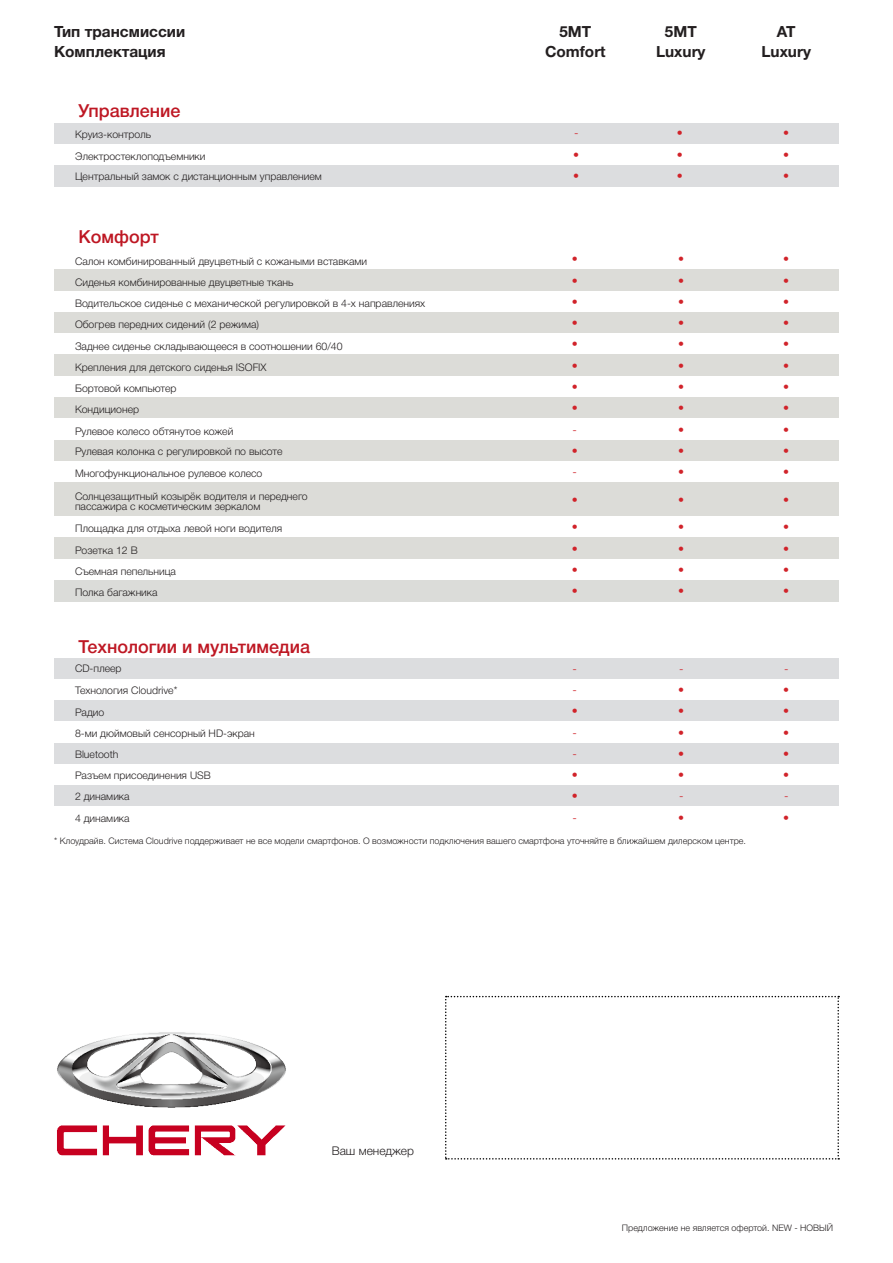
<style>
.page{position:relative;width:893px;height:1263px;background:#fff}
.page>*{position:absolute;margin:0;border:0;box-sizing:border-box;transform-origin:0 0}
.t1{font:500 18px "Helvetica Neue Cyr";color:#be1723}
.t2{font:700 15.45px "Helvetica Neue Cyr";color:#231f20}
.t3{font:300 12px "Helvetica Neue Cyr";color:#d1232a}
.t4{font:300 12px "Helvetica Neue Cyr";color:#231f20}
.t5{font:300 10.5px "Helvetica Neue Cyr";color:#231f20}
.t6{font:300 9px "Helvetica Neue Cyr";color:#231f20}
</style>
<div class="page">
<svg style="left:445px;top:996px;width:394px;height:163px"></svg>
<div style="left:54px;top:270px;width:785px;height:21px;background:#dcdcd8"></div>
<div style="left:54px;top:312px;width:785px;height:22px;background:#dcdcd8"></div>
<div style="left:54px;top:355px;width:785px;height:21px;background:#dcdcd8"></div>
<div style="left:54px;top:397px;width:785px;height:22px;background:#dcdcd8"></div>
<div style="left:54px;top:440px;width:785px;height:21px;background:#dcdcd8"></div>
<div style="left:54px;top:482px;width:785px;height:34px;background:#dcdcd8"></div>
<div style="left:54px;top:538px;width:785px;height:21px;background:#dcdcd8"></div>
<div style="left:54px;top:658px;width:785px;height:21px;background:#dcdddf"></div>
<div style="left:54px;top:700px;width:785px;height:22px;background:#dcdddf"></div>
<div style="left:54px;top:743px;width:785px;height:21px;background:#dcdddf"></div>
<div style="left:54px;top:785px;width:785px;height:22px;background:#dcdddf"></div>
<div style="left:54px;top:123px;width:785px;height:21px;background:#dcdddf"></div>
<div style="left:54px;top:165px;width:785px;height:22px;background:#dcdddf"></div>
<div style="left:54px;top:580px;width:785px;height:21px;background:#dbdcd9"></div>
<img style="left:57px;top:1032px;width:229px;height:124px">
<p class="t2" style="left:54px;top:23px;width:133px">Тип трансмиссии</p>
<p class="t2" style="left:54px;top:43px;width:113px">Комплектация</p>
<p class="t1" style="left:79px;top:100px;width:104px">Управление</p>
<p class="t5" style="left:75px;top:128px;width:78px">Круиз-контроль</p>
<p class="t5" style="left:75px;top:151px;width:132px">Электростеклоподъемники</p>
<p class="t5" style="left:75px;top:171px;width:248px">Центральный замок с дистанционным управлением</p>
<p class="t1" style="left:79px;top:227px;width:82px">Комфорт</p>
<p class="t5" style="left:75px;top:255px;width:294px">Салон комбинированный двуцветный с кожаными вставками</p>
<p class="t5" style="left:75px;top:276px;width:220px">Сиденья комбинированные двуцветные ткань</p>
<p class="t5" style="left:75px;top:298px;width:352px">Водительское сиденье с механической регулировкой в 4-х направлениях</p>
<p class="t5" style="left:75px;top:319px;width:186px">Обогрев передних сидений (2 режима)</p>
<p class="t5" style="left:75px;top:340px;width:269px">Заднее сиденье складывающееся в соотношении 60/40</p>
<p class="t5" style="left:75px;top:361px;width:193px">Крепления для детского сиденья ISOFIX</p>
<p class="t5" style="left:75px;top:383px;width:103px">Бортовой компьютер</p>
<p class="t5" style="left:75px;top:404px;width:66px">Кондиционер</p>
<p class="t5" style="left:75px;top:425px;width:160px">Рулевое колесо обтянутое кожей</p>
<p class="t5" style="left:75px;top:445px;width:209px">Рулевая колонка с регулировкой по высоте</p>
<p class="t5" style="left:75px;top:468px;width:189px">Многофункциональное рулевое колесо</p>
<p class="t5" style="left:75px;top:490px;width:234px">Солнцезащитный козырёк водителя и переднего</p>
<p class="t5" style="left:75px;top:500px;width:187px">пассажира с косметическим зеркалом</p>
<p class="t5" style="left:75px;top:523px;width:209px">Площадка для отдыха левой ноги водителя</p>
<p class="t5" style="left:75px;top:544px;width:64px">Розетка 12 В</p>
<p class="t5" style="left:75px;top:565px;width:103px">Съемная пепельница</p>
<p class="t2" style="left:559px;top:23px;width:33px">5MT</p>
<p class="t2" style="left:545px;top:43px;width:62px">Comfort</p>
<p class="t2" style="left:665px;top:23px;width:33px">5MT</p>
<p class="t2" style="left:656px;top:43px;width:51px">Luxury</p>
<p class="t2" style="left:777px;top:23px;width:20px">AT</p>
<p class="t2" style="left:761px;top:43px;width:51px">Luxury</p>
<p class="t3" style="left:574px;top:127px;width:6px">-</p>
<p class="t3" style="left:677px;top:127px;width:7px">•</p>
<p class="t3" style="left:783px;top:127px;width:7px">•</p>
<p class="t3" style="left:573px;top:169px;width:7px">•</p>
<p class="t3" style="left:677px;top:169px;width:7px">•</p>
<p class="t3" style="left:783px;top:169px;width:7px">•</p>
<p class="t3" style="left:573px;top:148px;width:7px">•</p>
<p class="t3" style="left:677px;top:148px;width:7px">•</p>
<p class="t3" style="left:783px;top:148px;width:7px">•</p>
<p class="t3" style="left:572px;top:253px;width:7px">•</p>
<p class="t3" style="left:678px;top:253px;width:7px">•</p>
<p class="t3" style="left:783px;top:253px;width:7px">•</p>
<p class="t3" style="left:572px;top:274px;width:7px">•</p>
<p class="t3" style="left:678px;top:274px;width:7px">•</p>
<p class="t3" style="left:783px;top:274px;width:7px">•</p>
<p class="t3" style="left:572px;top:295px;width:7px">•</p>
<p class="t3" style="left:678px;top:295px;width:7px">•</p>
<p class="t3" style="left:783px;top:295px;width:7px">•</p>
<p class="t3" style="left:572px;top:316px;width:7px">•</p>
<p class="t3" style="left:678px;top:316px;width:7px">•</p>
<p class="t3" style="left:783px;top:316px;width:7px">•</p>
<p class="t3" style="left:572px;top:338px;width:7px">•</p>
<p class="t3" style="left:678px;top:338px;width:7px">•</p>
<p class="t3" style="left:783px;top:338px;width:7px">•</p>
<p class="t3" style="left:572px;top:359px;width:7px">•</p>
<p class="t3" style="left:678px;top:359px;width:7px">•</p>
<p class="t3" style="left:783px;top:359px;width:7px">•</p>
<p class="t3" style="left:572px;top:380px;width:7px">•</p>
<p class="t3" style="left:678px;top:380px;width:7px">•</p>
<p class="t3" style="left:783px;top:380px;width:7px">•</p>
<p class="t3" style="left:572px;top:401px;width:7px">•</p>
<p class="t3" style="left:678px;top:401px;width:7px">•</p>
<p class="t3" style="left:783px;top:401px;width:7px">•</p>
<p class="t3" style="left:572px;top:423px;width:6px">-</p>
<p class="t3" style="left:678px;top:423px;width:7px">•</p>
<p class="t3" style="left:783px;top:423px;width:7px">•</p>
<p class="t3" style="left:572px;top:444px;width:7px">•</p>
<p class="t3" style="left:678px;top:444px;width:7px">•</p>
<p class="t3" style="left:783px;top:444px;width:7px">•</p>
<p class="t3" style="left:572px;top:465px;width:6px">-</p>
<p class="t3" style="left:678px;top:465px;width:7px">•</p>
<p class="t3" style="left:783px;top:465px;width:7px">•</p>
<p class="t3" style="left:572px;top:493px;width:7px">•</p>
<p class="t3" style="left:678px;top:493px;width:7px">•</p>
<p class="t3" style="left:783px;top:493px;width:7px">•</p>
<p class="t3" style="left:572px;top:520px;width:7px">•</p>
<p class="t3" style="left:678px;top:520px;width:7px">•</p>
<p class="t3" style="left:783px;top:520px;width:7px">•</p>
<p class="t3" style="left:572px;top:563px;width:7px">•</p>
<p class="t3" style="left:678px;top:563px;width:7px">•</p>
<p class="t3" style="left:783px;top:563px;width:7px">•</p>
<p class="t3" style="left:572px;top:542px;width:7px">•</p>
<p class="t3" style="left:678px;top:542px;width:7px">•</p>
<p class="t3" style="left:783px;top:542px;width:7px">•</p>
<p class="t5" style="left:75px;top:587px;width:84px">Полка багажника</p>
<p class="t3" style="left:572px;top:584px;width:7px">•</p>
<p class="t3" style="left:678px;top:584px;width:7px">•</p>
<p class="t3" style="left:783px;top:584px;width:7px">•</p>
<p class="t1" style="left:79px;top:636px;width:233px">Технологии и мультимедиа</p>
<p class="t5" style="left:75px;top:663px;width:48px">CD-плеер</p>
<p class="t5" style="left:75px;top:685px;width:104px">Технология Cloudrive*</p>
<p class="t5" style="left:75px;top:707px;width:31px">Радио</p>
<p class="t5" style="left:75px;top:727px;width:181px">8-ми дюймовый сенсорный HD-экран</p>
<p class="t5" style="left:75px;top:748px;width:45px">Bluetooth</p>
<p class="t5" style="left:75px;top:770px;width:137px">Разъем присоединения USB</p>
<p class="t5" style="left:75px;top:791px;width:56px">2 динамика</p>
<p class="t5" style="left:75px;top:812px;width:56px">4 динамика</p>
<p class="t3" style="left:572px;top:662px;width:6px">-</p>
<p class="t3" style="left:679px;top:662px;width:6px">-</p>
<p class="t3" style="left:784px;top:662px;width:6px">-</p>
<p class="t3" style="left:572px;top:683px;width:6px">-</p>
<p class="t3" style="left:678px;top:683px;width:7px">•</p>
<p class="t3" style="left:783px;top:683px;width:7px">•</p>
<p class="t3" style="left:572px;top:704px;width:7px">•</p>
<p class="t3" style="left:678px;top:704px;width:7px">•</p>
<p class="t3" style="left:783px;top:704px;width:7px">•</p>
<p class="t3" style="left:572px;top:726px;width:6px">-</p>
<p class="t3" style="left:678px;top:726px;width:7px">•</p>
<p class="t3" style="left:783px;top:726px;width:7px">•</p>
<p class="t3" style="left:572px;top:747px;width:6px">-</p>
<p class="t3" style="left:678px;top:747px;width:7px">•</p>
<p class="t3" style="left:783px;top:747px;width:7px">•</p>
<p class="t3" style="left:572px;top:768px;width:7px">•</p>
<p class="t3" style="left:678px;top:768px;width:7px">•</p>
<p class="t3" style="left:783px;top:768px;width:7px">•</p>
<p class="t3" style="left:572px;top:789px;width:7px">•</p>
<p class="t3" style="left:679px;top:789px;width:6px">-</p>
<p class="t3" style="left:784px;top:789px;width:6px">-</p>
<p class="t3" style="left:572px;top:811px;width:6px">-</p>
<p class="t3" style="left:678px;top:811px;width:7px">•</p>
<p class="t3" style="left:783px;top:811px;width:7px">•</p>
<p class="t6" style="left:54px;top:836px;width:694px">* Клоудрайв. Система Cloudrive поддерживает не все модели смартфонов. О возможности подключения вашего смартфона уточняйте в ближайшем дилерском центре.</p>
<p class="t4" style="left:332px;top:1144px;width:84px">Ваш менеджер</p>
<p class="t6" style="left:622px;top:1223px;width:213px">Предложение не является офертой. NEW - НОВЫЙ</p>
</div>
